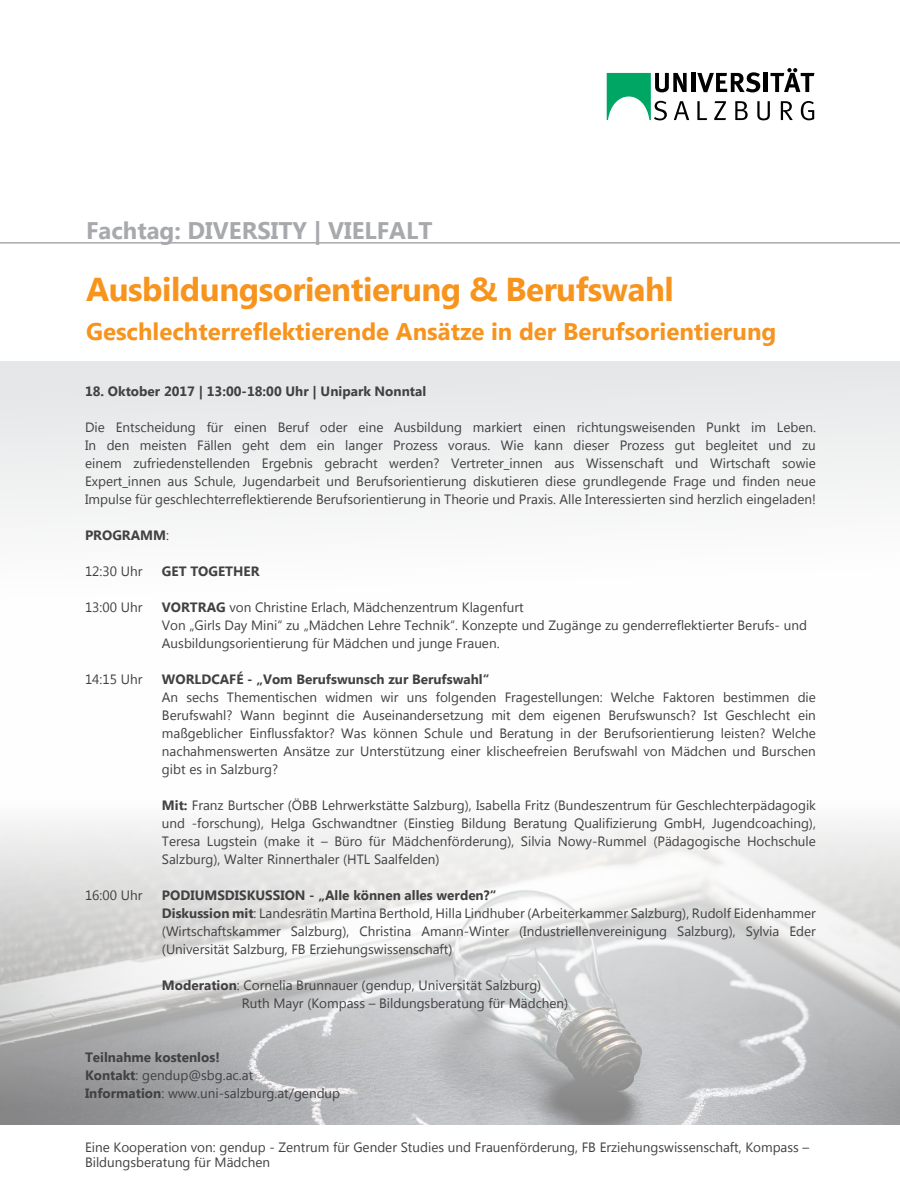
<style>
.page{position:relative;width:900px;height:1200px;background:#fff}
.page>*{position:absolute;margin:0;border:0;box-sizing:border-box;transform-origin:0 0}
.t1{font:700 33px "Lao UI";letter-spacing:-.015em;color:#f7941e}
.t2{font:700 24px "Lao UI";color:#f7941e}
.t3{font:700 24px "Lao UI";color:#a7a9ac}
.t4{font:13.5px/18px "Lao UI";color:#414042}
.t5{font:700 13.5px "Lao UI";color:#414042}
.s1{font-weight:400}
.s2{font-weight:700}
</style>
<div class="page">
<svg style="left:697px;top:101px;width:10px;height:19px"></svg>
<svg style="left:714px;top:101px;width:12px;height:19px"></svg>
<svg style="left:735px;top:101px;width:13px;height:19px"></svg>
<svg style="left:757px;top:101px;width:13px;height:19px"></svg>
<svg style="left:781px;top:101px;width:12px;height:19px"></svg>
<svg style="left:801px;top:101px;width:13px;height:19px"></svg>
<hr style="left:691px;top:73px;width:4px;height:19px;background:#000">
<svg style="left:697px;top:72px;width:63px;height:20px"></svg>
<hr style="left:764px;top:73px;width:4px;height:19px;background:#000">
<svg style="left:771px;top:68px;width:43px;height:24px"></svg>
<svg style="left:607px;top:73px;width:82px;height:47px"></svg>
<hr style="left:0;top:242px;width:900px;height:2px;background:#a7a9ac">
<div style="left:0;top:361px;width:900px;height:160px;background:#edeeee"></div>
<img style="left:0;top:822px;width:900px;height:303px">
<h2 class="t3" style="left:86px;top:214px;width:348px">Fachtag: Diversity | Vielfalt</h2>
<h1 class="t1" style="left:86px;top:267px;width:589px">Ausbildungsorientierung &amp; Berufswahl</h1>
<h2 class="t2" style="left:86px;top:315px;width:692px">Geschlechterreflektierende Ansätze in der Berufsorientierung</h2>
<p class="t5" style="left:85px;top:382px;width:343px">18. Oktober 2017 | 13:00-18:00 Uhr | Unipark Nonntal</p>
<p class="t4" style="left:85px;top:418px;width:732px;text-align:justify">Die Entscheidung für einen Beruf oder eine Ausbildung markiert einen richtungsweisenden Punkt im Leben.<br>In den meisten Fällen geht dem ein langer Prozess voraus. Wie kann dieser Prozess gut begleitet und zu einem zufriedenstellenden Ergebnis gebracht werden? Vertreter_innen aus Wissenschaft und Wirtschaft sowie Expert_innen aus Schule, Jugendarbeit und Berufsorientierung diskutieren diese grundlegende Frage und finden neue Impulse für geschlechterreflektierende Berufsorientierung in Theorie und Praxis. Alle Interessierten sind herzlich eingeladen!</p>
<p class="t5" style="left:85px;top:526px;width:86px">PROGRAMM<span class="s1">:</span></p>
<p class="t4" style="left:85px;top:562px;width:59px">12:30 Uhr</p>
<p class="t4" style="left:85px;top:598px;width:59px">13:00 Uhr</p>
<p class="t5" style="left:162px;top:562px;width:91px">GET TOGETHER</p>
<p class="t5" style="left:162px;top:598px;width:29px">VORTRA</p>
<p class="t4" style="left:162px;top:598px;width:647px;text-indent:54px"><span class="s2">G</span> von Christine Erlach, Mädchenzentrum Klagenfurt<br>Von „Girls Day Mini“ zu „Mädchen Lehre Technik“. Konzepte und Zugänge zu genderreflektierter Berufs- und<br>Ausbildungsorientierung für Mädchen und junge Frauen.</p>
<p class="t5" style="left:162px;top:670px;width:329px">WORLDCAFÉ - „Vom Berufswunsch zur Berufswahl“</p>
<p class="t4" style="left:162px;top:688px;width:656px;text-align:justify">An sechs Thementischen widmen wir uns folgenden Fragestellungen: Welche Faktoren bestimmen die Berufswahl? Wann beginnt die Auseinandersetzung mit dem eigenen Berufswunsch? Ist Geschlecht ein maßgeblicher Einflussfaktor? Was können Schule und Beratung in der Berufsorientierung leisten? Welche nachahmenswerten Ansätze zur Unterstützung einer klischeefreien Berufswahl von Mädchen und Burschen gibt es in Salzburg?</p>
<p class="t4" style="left:162px;top:796px;width:656px;text-align:justify"><span class="s2">Mit:</span> Franz Burtscher (ÖBB Lehrwerkstätte Salzburg), Isabella Fritz (Bundeszentrum für Geschlechterpädagogik und -forschung), Helga Gschwandtner (Einstieg Bildung Beratung Qualifizierung GmbH, Jugendcoaching), Teresa Lugstein (make it – Büro für Mädchenförderung), Silvia Nowy-Rummel (Pädagogische Hochschule Salzburg), Walter Rinnerthaler (HTL Saalfelden)</p>
<p class="t4" style="left:162px;top:886px;width:656px"><span class="s2">Podiumsdiskussion - „Alle können alles werden?“<br>Diskussion mit</span>: Landesrätin Martina Berthold, Hilla Lindhuber (Arbeiterkammer Salzburg), Rudolf Eidenhammer (Wirtschaftskammer Salzburg), Christina Amann-Winter (Industriellenvereinigung Salzburg), Sylvia Eder (Universität Salzburg, FB Erziehungswissenschaft)</p>
<p class="t4" style="left:242px;top:976px;width:328px;text-indent:-80px"><span class="s2">Moderation</span>: Cornelia Brunnauer (gendup, Universität Salzburg)<br>Ruth Mayr (Kompass – Bildungsberatung für Mädchen)</p>
<p class="t4" style="left:85px;top:670px;width:59px">14:15 Uhr</p>
<p class="t4" style="left:85px;top:886px;width:59px">16:00 Uhr</p>
<p class="t4" style="left:85px;top:1048px;width:257px"><span class="s2">Teilnahme kostenlos!<br>Kontakt</span>: gendup@sbg.ac.at<br><span class="s2">Information</span>: www.uni-salzburg.at/gendup</p>
<p class="t4" style="left:85px;top:1139px;width:726px;line-height:15px">Eine Kooperation von: gendup - Zentrum für Gender Studies und Frauenförderung, FB Erziehungswissenschaft, Kompass –<br>Bildungsberatung für Mädchen</p>
</div>
